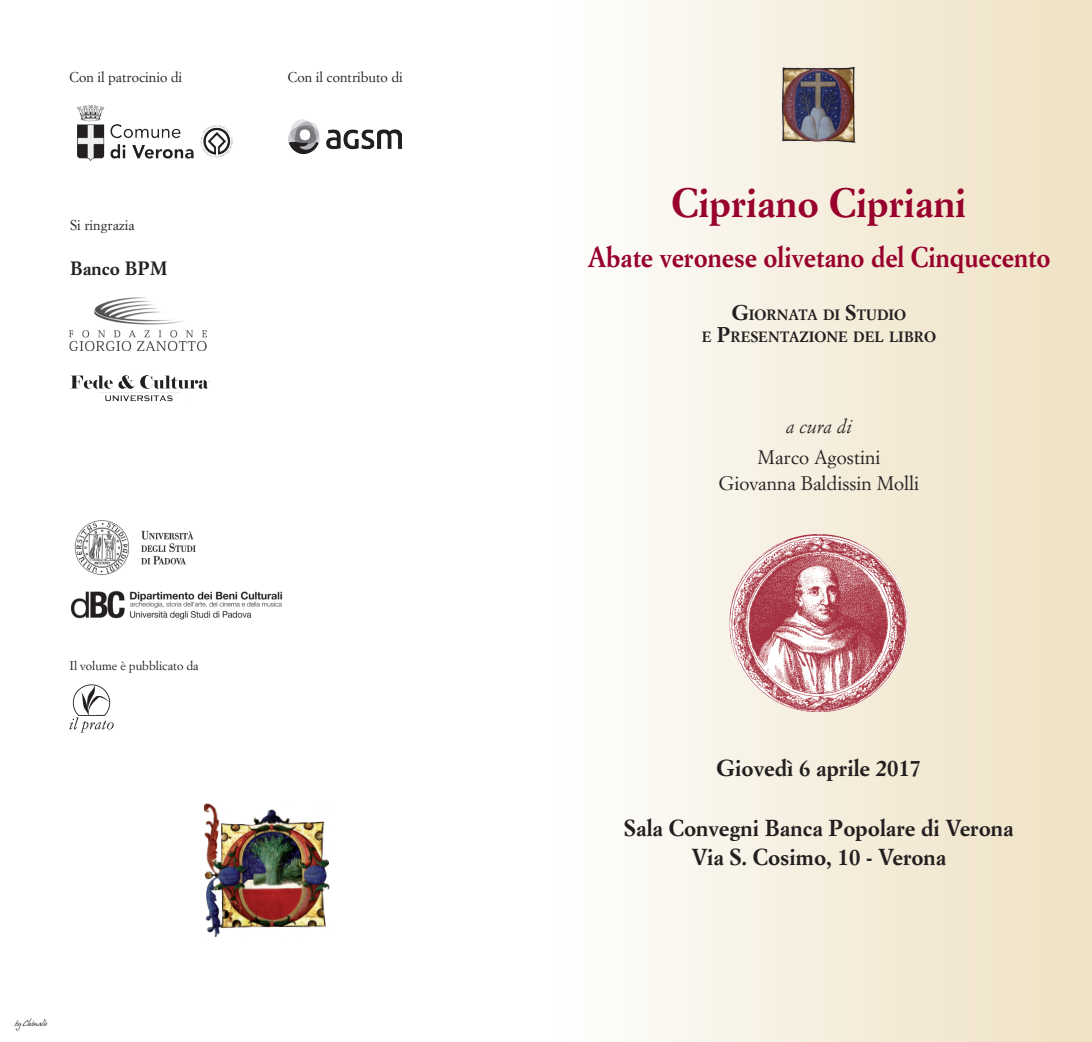
<style>
.page{position:relative;width:1092px;height:1042px;background:#fff}
.page>*{position:absolute;margin:0;border:0;box-sizing:border-box;transform-origin:0 0}
.t1{font:700 40.25px "Simoncini Garamond";color:#98012d}
.t2{font:700 28px "Simoncini Garamond";color:#98012d;scale:.93 1}
.t3{font:700 22.75px "Simoncini Garamond";color:#231f20}
.t4{font:19.25px "Simoncini Garamond";color:#231f20}
.t5{font:italic 19.25px "Simoncini Garamond";color:#231f20}
.t6{font:700 19.07px "Simoncini Garamond";color:#231f20}
.t7{font:700 14.7px "Simoncini Garamond";color:#231f20}
.t8{font:14px "Simoncini Garamond";color:#231f20}
.t9{font:12.25px "Simoncini Garamond";color:#231f20}
.t10{font:italic 8.75px "Juergen";color:#231f20}
.s1{font-size:21px}
</style>
<div class="page">
<div style="left:546px;top:0;width:545px;height:1042px;background:linear-gradient(to right,#fefefd,#eee1c3)"></div>
<img style="left:204px;top:803px;width:126px;height:135px">
<img style="left:781px;top:66px;width:74px;height:77px">
<img style="left:729px;top:534px;width:178px;height:178px;border-radius:89px">
<img style="left:77px;top:105px;width:156px;height:56px">
<img style="left:74px;top:520px;width:122px;height:55px">
<img style="left:72px;top:591px;width:211px;height:29px">
<img style="left:289px;top:120px;width:113px;height:33px">
<img style="left:70px;top:375px;width:140px;height:26px">
<img style="left:69px;top:297px;width:137px;height:53px">
<img style="left:69px;top:684px;width:44px;height:48px">
<p class="t8" style="left:69px;top:68px;width:114px">Con il patrocinio di</p>
<p class="t8" style="left:288px;top:69px;width:116px">Con il contributo di</p>
<p class="t8" style="left:70px;top:217px;width:66px">Si ringrazia</p>
<p class="t6" style="left:70px;top:256px;width:99px">Banco BPM</p>
<p class="t9" style="left:69px;top:658px;width:131px">Il volume è pubblicato da</p>
<p class="t10" style="left:15px;top:1018px;width:33px">by Chimalù</p>
<p class="t1" style="left:671px;top:178px;width:296px">Cipriano Cipriani</p>
<p class="t2" style="left:587px;top:240px;width:499px">Abate veronese olivetano del Cinquecento</p>
<p class="t7" style="left:731px;top:305px;width:176px"><span class="s1">G</span>IORNATA DI <span class="s1">S</span>TUDIO</p>
<p class="t7" style="left:701px;top:328px;width:236px">E <span class="s1">P</span>RESENTAZIONE DEL LIBRO</p>
<p class="t5" style="left:786px;top:415px;width:67px">a cura di</p>
<p class="t4" style="left:757px;top:446px;width:124px">Marco Agostini</p>
<p class="t4" style="left:718px;top:472px;width:202px">Giovanna Baldissin Molli</p>
<p class="t3" style="left:716px;top:754px;width:206px">Giovedì 6 aprile 2017</p>
<p class="t3" style="left:624px;top:813px;width:391px">Sala Convegni Banca Popolare di Verona</p>
<p class="t3" style="left:691px;top:843px;width:256px">Via S. Cosimo, 10 - Verona</p>
</div>
